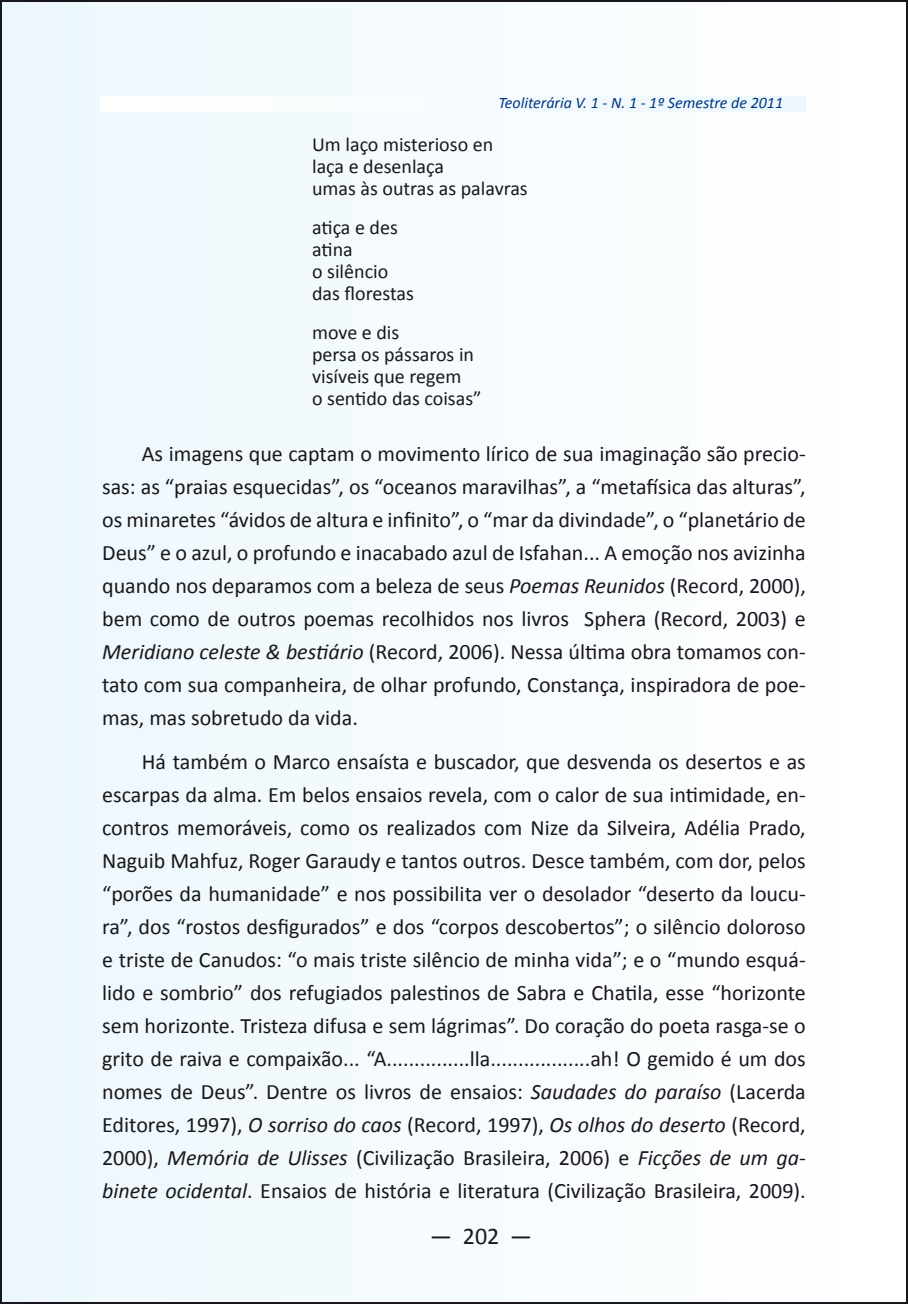
<style>
.page{position:relative;width:908px;height:1304px;background:#fff}
.page>*{position:absolute;margin:0;border:0;box-sizing:border-box;transform-origin:0 0}
.t1{font:24px "Calibri";color:#1a171c}
.t2{font:22px/33px "Calibri";color:#1a171c;text-align:justify}
.t3{font:20px/22px "Calibri";color:#1a171c}
.t4{font:italic 16px "Calibri";color:#003882}
.s1{font-style:italic}
</style>
<div class="page">
<div style="left:1px;top:1px;width:905px;height:1302px;background:#f5fbfe"></div>
<p class="t4" style="left:498px;top:93px;width:286px">Teoliterária V. 1 - N. 1 - 1º Semestre de 2011</p>
<p class="t3" style="left:312px;top:132px;width:217px">Um laço misterioso en laça e desenlaça<br>umas às outras as palavras</p>
<p class="t3" style="left:312px;top:215px;width:103px">atiça e des atina<br>o silêncio das florestas</p>
<p class="t3" style="left:312px;top:320px;width:171px">move e dis<br>persa os pássaros in visíveis que regem<br>o sentido das coisas”</p>
<p class="t2" style="left:102px;top:436px;width:705px;text-indent:40px">As imagens que captam o movimento lírico de sua imaginação são precio&shy;sas: as “praias esquecidas”, os “oceanos maravilhas”, a “metafísica das alturas”, os minaretes “ávidos de altura e infinito”, o “mar da divindade”, o “planetário de Deus” e o azul, o profundo e inacabado azul de Isfahan... A emoção nos avizinha quando nos deparamos com a beleza de seus <span class="s1">Poemas Reunidos</span> (Record, 2000), bem como de outros poemas recolhidos nos livros Sphera (Record, 2003) e <span class="s1">Meridiano celeste &amp; bestiário</span> (Record, 2006). Nessa última obra tomamos con&shy;tato com sua companheira, de olhar profundo, Constança, inspiradora de poe&shy;mas, mas sobretudo da vida.</p>
<p class="t2" style="left:102px;top:744px;width:705px;text-indent:40px">Há também o Marco ensaísta e buscador, que desvenda os desertos e as escarpas da alma. Em belos ensaios revela, com o calor de sua intimidade, en&shy;contros memoráveis, como os realizados com Nize da Silveira, Adélia Prado, Naguib Mahfuz, Roger Garaudy e tantos outros. Desce também, com dor, pelos “porões da humanidade” e nos possibilita ver o desolador “deserto da loucu&shy;ra”, dos “rostos desfigurados” e dos “corpos descobertos”; o silêncio doloroso e triste de Canudos: “o mais triste silêncio de minha vida”; e o “mundo esquá&shy;lido e sombrio” dos refugiados palestinos de Sabra e Chatila, esse “horizonte sem horizonte. Tristeza difusa e sem lágrimas”. Do coração do poeta rasga-se o grito de raiva e compaixão... “A...............lla..................ah! O gemido é um dos nomes de Deus”. Dentre os livros de ensaios: <span class="s1">Saudades do paraíso</span> (Lacerda Editores, 1997), <span class="s1">O sorriso do caos</span> (Record, 1997), <span class="s1">Os olhos do deserto</span> (Record, 2000), <span class="s1">Memória de Ulisses</span> (Civilização Brasileira, 2006) e <span class="s1">Ficções de um ga&shy;binete ocidental</span>. Ensaios de história e literatura (Civilização Brasileira, 2009).</p>
<p class="t1" style="left:430px;top:1221px;width:103px">— 202 —</p>
</div>
